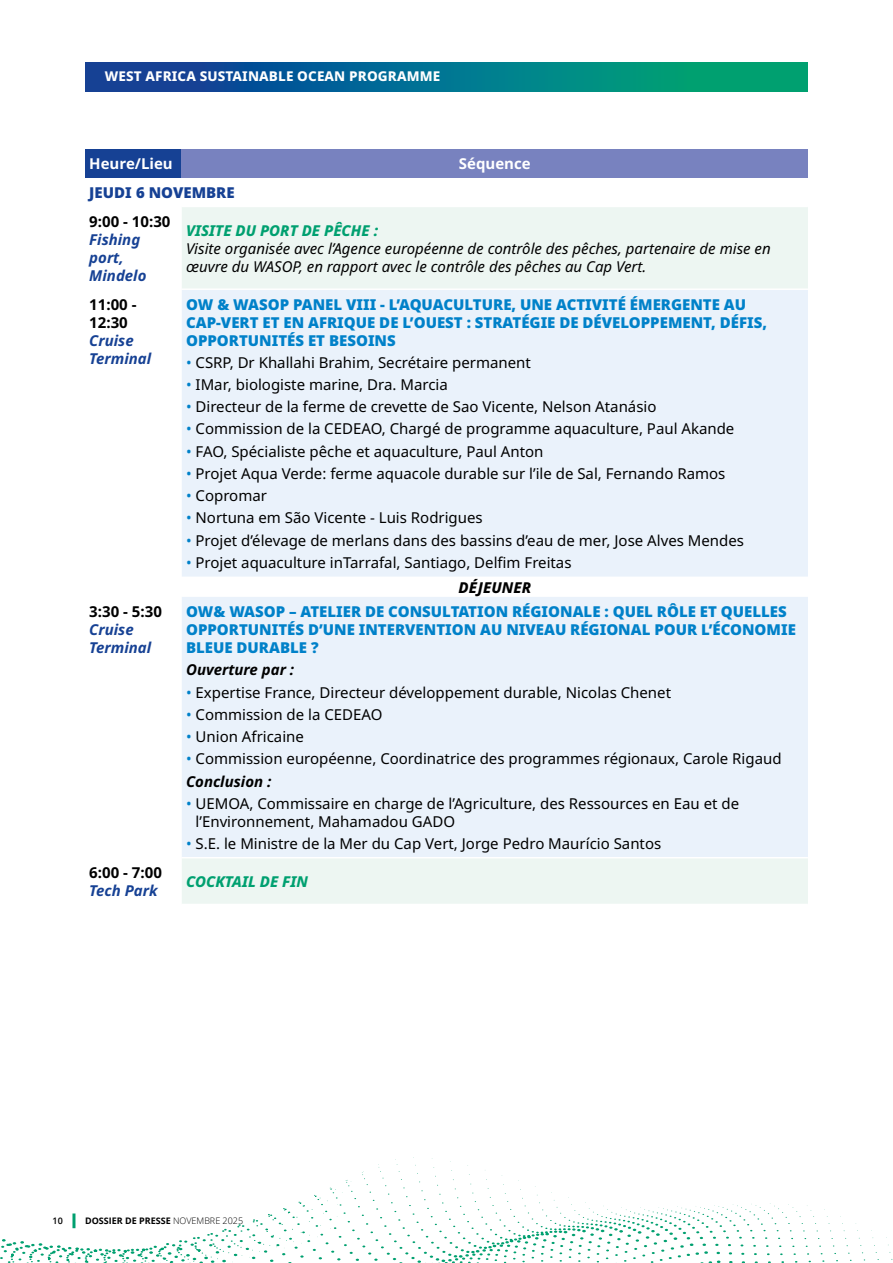
<style>
.page{position:relative;width:893px;height:1263px;background:#fff}
.page>*{position:absolute;margin:0;border:0;box-sizing:border-box;transform-origin:0 0}
.t1{font:15px/24.6px "Noto Sans";color:#000}
.t2{font:900 15px/18px "Noto Sans";color:#0081c9}
.t3{font:italic 15px/18px "Noto Sans";color:#000}
.t4{font:italic 700 15px/18px "Noto Sans";color:#164194}
.t5{font:700 15px/18px "Noto Sans";color:#000}
.t6{font:italic 800 15px "Noto Sans";color:#00a070}
.t7{font:700 15px "Noto Sans";color:#fff}
.t8{font:900 15px "Noto Sans";color:#164194}
.t9{font:italic 700 15px "Noto Sans";color:#000}
.t10{font:800 13.5px "Noto Sans";letter-spacing:.01em;color:#fff}
.t11{font:700 9px "Open Sans";color:#000}
.t12{font:600 9px "Open Sans";color:#000}
.s1{color:#0081c9}
.s2{font-weight:800;font-style:italic}
.s3{font-weight:700;font-style:italic}
.s4{font-weight:300}
</style>
<div class="page">
<svg style="left:0;top:1157px;width:893px;height:106px"></svg>
<div style="left:85px;top:63px;width:723px;height:28px;background:linear-gradient(to right,#0f37a1,#00b073)"></div>
<hr style="left:72px;top:1213px;width:3px;height:15px;background:#00a070">
<div style="left:85px;top:149px;width:97px;height:29px;background:#164194"></div>
<div style="left:182px;top:149px;width:626px;height:29px;background:#7882bf"></div>
<div style="left:182px;top:207px;width:626px;height:697px;background:#edf6f2"></div>
<div style="left:182px;top:290px;width:626px;height:567px;background:#eaf2fb"></div>
<hr style="left:182px;top:288px;width:626px;height:2px;background:#fff">
<hr style="left:182px;top:857px;width:626px;height:1px;background:#fff">
<p class="t10" style="left:105px;top:67px;width:337px">WEST AFRICA SUSTAINABLE OCEAN PROGRAMME</p>
<p class="t7" style="left:89px;top:153px;width:85px">Heure/Lieu</p>
<p class="t7" style="left:459px;top:153px;width:73px">Séquence</p>
<p class="t8" style="left:89px;top:181px;width:147px">JEUDI 6 NOVEMBRE</p>
<p class="t5" style="left:89px;top:213px;width:83px">9:00 - 10:30</p>
<p class="t4" style="left:89px;top:231px;width:59px">Fishing port,<br>Mindelo</p>
<p class="t6" style="left:186px;top:220px;width:194px">VISITE DU PORT DE PÊCHE :</p>
<p class="t3" style="left:186px;top:239px;width:586px">Visite organisée avec l’Agence européenne de contrôle des pêches, partenaire de mise en œuvre du WASOP, en rapport avec le contrôle des pêches au Cap Vert.</p>
<p class="t5" style="left:89px;top:295px;width:49px">11:00 -<br>12:30</p>
<p class="t4" style="left:89px;top:331px;width:64px">Cruise<br>Terminal</p>
<p class="t5" style="left:89px;top:603px;width:74px">3:30 - 5:30</p>
<p class="t4" style="left:89px;top:621px;width:64px">Cruise<br>Terminal</p>
<p class="t5" style="left:89px;top:864px;width:74px">6:00 - 7:00</p>
<p class="t4" style="left:89px;top:882px;width:70px">Tech Park</p>
<p class="t2" style="left:186px;top:295px;width:582px">OW &amp; WASOP PANEL VIII - L’AQUACULTURE, UNE ACTIVITÉ ÉMERGENTE AU<br>CAP-VERT ET EN AFRIQUE DE L’OUEST : STRATÉGIE DE DÉVELOPPEMENT, DÉFIS,<br>OPPORTUNITÉS ET BESOINS</p>
<p class="t1" style="left:186px;top:350px;width:346px"><span class="s1">•</span> CSRP, Dr Khallahi Brahim, Secrétaire permanent</p>
<p class="t1" style="left:186px;top:373px;width:263px"><span class="s1">•</span> IMar, biologiste marine, Dra. Marcia</p>
<p class="t1" style="left:186px;top:395px;width:472px"><span class="s1">•</span> Directeur de la ferme de crevette de Sao Vicente, Nelson Atanásio</p>
<p class="t1" style="left:186px;top:417px;width:550px"><span class="s1">•</span> Commission de la CEDEAO, Chargé de programme aquaculture, Paul Akande</p>
<p class="t1" style="left:186px;top:439px;width:359px"><span class="s1">•</span> FAO, Spécialiste pêche et aquaculture, Paul Anton</p>
<p class="t1" style="left:186px;top:462px;width:541px"><span class="s1">•</span> Projet Aqua Verde: ferme aquacole durable sur l’ile de Sal, Fernando Ramos</p>
<p class="t1" style="left:186px;top:484px;width:82px"><span class="s1">•</span> Copromar</p>
<p class="t1" style="left:186px;top:506px;width:298px"><span class="s1">•</span> Nortuna em São Vicente - Luis Rodrigues</p>
<p class="t1" style="left:186px;top:528px;width:560px"><span class="s1">•</span> Projet d’élevage de merlans dans des bassins d’eau de mer, Jose Alves Mendes</p>
<p class="t1" style="left:459px;top:551px;width:114px;text-indent:-273px"><span class="s1">•</span> Projet aquaculture inTarrafal, Santiago, Delfim Freitas<br><span class="s2">DÉJEUNER</span></p>
<p class="t2" style="left:186px;top:603px;width:611px">OW&amp; WASOP – ATELIER DE CONSULTATION RÉGIONALE : QUEL RÔLE ET QUELLES<br>OPPORTUNITÉS D’UNE INTERVENTION AU NIVEAU RÉGIONAL POUR L’ÉCONOMIE<br>BLEUE DURABLE ?</p>
<p class="t9" style="left:186px;top:659px;width:110px">Ouverture par :</p>
<p class="t1" style="left:186px;top:680px;width:487px"><span class="s1">•</span> Expertise France, Directeur développement durable, Nicolas Chenet</p>
<p class="t1" style="left:186px;top:702px;width:198px"><span class="s1">•</span> Commission de la CEDEAO</p>
<p class="t1" style="left:186px;top:725px;width:119px"><span class="s1">•</span> Union Africaine</p>
<p class="t1" style="left:186px;top:748px;width:597px;line-height:22.2px"><span class="s1">•</span> Commission européenne, Coordinatrice des programmes régionaux, Carole Rigaud<br><span class="s3">Conclusion :</span></p>
<p class="t1" style="left:196px;top:795px;width:545px;line-height:18px;text-indent:-10px"><span class="s1">•</span> UEMOA, Commissaire en charge de l’Agriculture, des Ressources en Eau et de l’Environnement, Mahamadou GADO</p>
<p class="t1" style="left:186px;top:832px;width:477px"><span class="s1">•</span> S.E. le Ministre de la Mer du Cap Vert, Jorge Pedro Maurício Santos</p>
<p class="t6" style="left:186px;top:871px;width:123px">COCKTAIL DE FIN</p>
<p class="t12" style="left:53px;top:1214px;width:12px">10</p>
<p class="t11" style="left:85px;top:1214px;width:160px">DOSSIER DE PRESSE <span class="s4">NOVEMBRE 2025</span></p>
</div>
